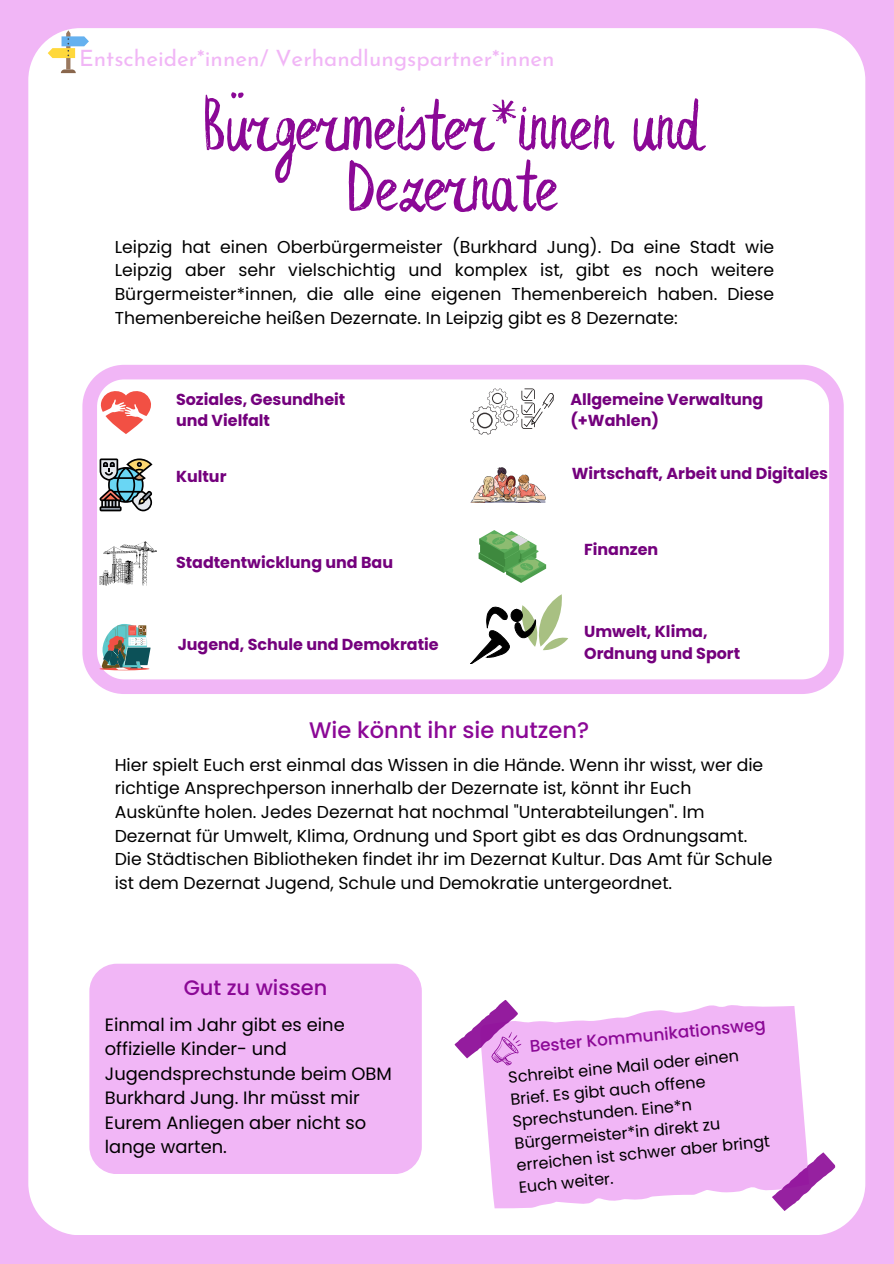
<style>
.page{position:relative;width:894px;height:1264px;background:#fff}
.page>*{position:absolute;margin:0;border:0;box-sizing:border-box;transform-origin:0 0}
.t1{font:75px/60.8px "Leafy Extended";color:#8b0896;text-align:center}
.t2{font:22.5px "Josefin Sans";color:#f1b6f6}
.t3{font:500 22.5px "Poppins";color:#8b0896}
.t4{font:500 21px "Poppins";color:#8b0896}
.t5{font:17.85px/24.5px "Poppins";color:#000}
.t6{font:17.25px/23.7px "Poppins";color:#000}
.t7{font:500 16.8px "Poppins";color:#8b0896}
.t8{font:16.05px/22px "Poppins";color:#000}
.t9{font:700 15.9px/21.3px "Poppins";color:#74017d}
</style>
<div class="page">
<div style="left:0;top:0;width:893px;height:1263px;background:#f1b6f6"></div>
<div style="left:28px;top:28px;width:837px;height:1206px;background:#fff;border-radius:52px"></div>
<svg style="left:82px;top:365px;width:761px;height:329px"></svg>
<div style="left:89px;top:963px;width:332px;height:211px;background:#f1b6f6;border-radius:28px"></div>
<svg style="left:482px;top:1005px;width:325px;height:204px;background:#f2bef7"></svg>
<svg style="left:769px;top:1151px;width:67px;height:60px"></svg>
<svg style="left:454px;top:1000px;width:67px;height:65px"></svg>
<svg style="left:100px;top:388px;width:52px;height:46px"></svg>
<svg style="left:100px;top:541px;width:57px;height:45px"></svg>
<img style="left:470px;top:467px;width:75px;height:35px">
<svg style="left:99px;top:624px;width:51px;height:46px"></svg>
<svg style="left:470px;top:388px;width:83px;height:46px"></svg>
<svg style="left:478px;top:530px;width:68px;height:53px"></svg>
<svg style="left:470px;top:594px;width:98px;height:70px"></svg>
<svg style="left:100px;top:458px;width:52px;height:53px"></svg>
<svg style="left:48px;top:30px;width:41px;height:43px"></svg>
<h6 class="t2" style="left:79px;top:49px;width:477px">Entscheider*innen/ Verhandlungspartner*innen</h6>
<p class="t1" style="left:203px;top:102px;width:500px">Bürgermeister*innen und<br>Dezernate</p>
<p class="t6" style="left:115px;top:235px;width:661px;text-align:justify">Leipzig hat einen Oberbürgermeister (Burkhard Jung). Da eine Stadt wie Leipzig aber sehr vielschichtig und komplex ist, gibt es noch weitere Bürgermeister*innen, die alle eine eigenen Themenbereich haben. Diese Themenbereiche heißen Dezernate. In Leipzig gibt es 8 Dezernate:</p>
<h6 class="t9" style="left:176px;top:388px;width:171px">Soziales, Gesundheit und Vielfalt</h6>
<h6 class="t9" style="left:570px;top:388px;width:194px">Allgemeine Verwaltung (+Wahlen)</h6>
<h6 class="t9" style="left:571px;top:463px;width:258px">Wirtschaft, Arbeit und Digitales</h6>
<p class="t9" style="left:176px;top:465px;width:52px">Kultur</p>
<p class="t9" style="left:176px;top:552px;width:218px">Stadtentwicklung und Bau</p>
<p class="t9" style="left:178px;top:634px;width:262px">Jugend, Schule und Demokratie</p>
<p class="t9" style="left:584px;top:539px;width:75px">Finanzen</p>
<h6 class="t9" style="left:584px;top:621px;width:157px">Umwelt, Klima,<br>Ordnung und Sport</h6>
<p class="t3" style="left:309px;top:714px;width:281px">Wie könnt ihr sie nutzen?</p>
<h3 class="t6" style="left:115px;top:752px;width:659px">Hier spielt Euch erst einmal das Wissen in die Hände. Wenn ihr wisst, wer die richtige Ansprechperson innerhalb der Dezernate ist, könnt ihr Euch Auskünfte holen. Jedes Dezernat hat nochmal "Unterabteilungen". Im Dezernat für Umwelt, Klima, Ordnung und Sport gibt es das Ordnungsamt.<br>Die Städtischen Bibliotheken findet ihr im Dezernat Kultur. Das Amt für Schule ist dem Dezernat Jugend, Schule und Demokratie untergeordnet.</h3>
<p class="t4" style="left:184px;top:973px;width:145px">Gut zu wissen</p>
<h6 class="t5" style="left:105px;top:1012px;width:288px">Einmal im Jahr gibt es eine offizielle Kinder- und<br>Jugendsprechstunde beim OBM<br>Burkhard Jung. Ihr müsst mir<br>Eurem Anliegen aber nicht so lange warten.</h6>
<h1 class="t7" style="left:528px;top:1033px;width:238px;rotate:-5deg">Bester Kommunikationsweg</h1>
<h5 class="t8" style="left:507px;top:1065px;width:256px;rotate:-5deg">Schreibt eine Mail oder einen<br>Brief. Es gibt auch offene<br>Sprechstunden. Eine*n<br>Bürgermeister*in direkt zu erreichen ist schwer aber bringt<br>Euch weiter.</h5>
</div>
